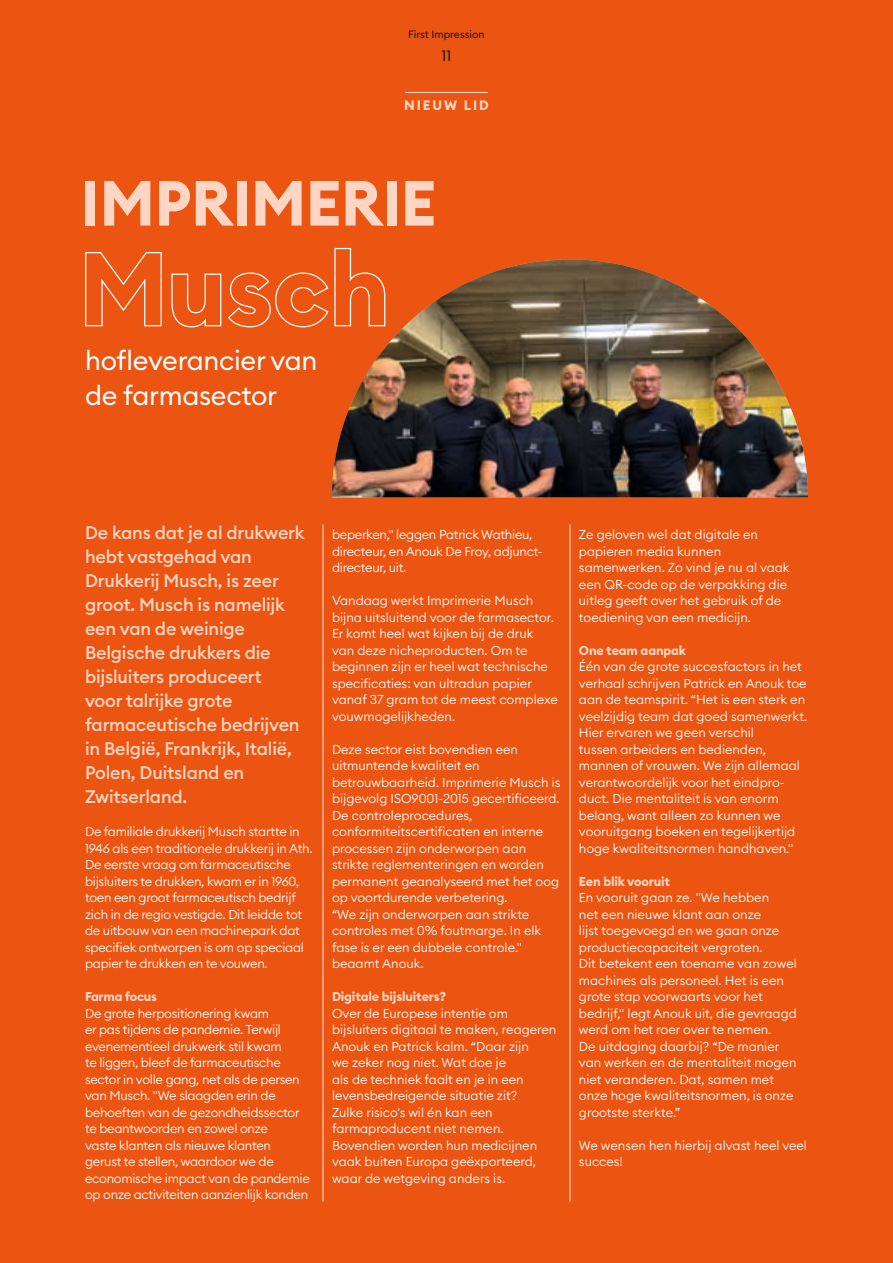
<style>
.page{position:relative;width:893px;height:1263px;background:#ec5411}
.page>*{position:absolute;margin:0;border:0;box-sizing:border-box;transform-origin:0 0}
.t1{font:700 62.85px "Euclid Circular B";letter-spacing:-.01em;color:#ffd6c3}
.t2{font:27px/34.5px "Euclid Circular B";letter-spacing:-.01em;color:#fff}
.t3{font:500 18px/24px "Euclid Circular B";letter-spacing:-.01em;color:#ffd6c3}
.t4{font:15px "Euclid Circular B";color:#171818}
.t5{font:700 13.5px "Euclid Circular B";letter-spacing:.14em;color:#ffd6c3}
.t6{font:300 12.75px/16.5px "Euclid Circular B";color:#fff}
.t7{font:300 12.75px/16.5px "Euclid Circular B";letter-spacing:-.02em;color:#fff}
.t8{font:700 12.75px "Euclid Circular B";letter-spacing:-.01em;color:#ffd6c3}
.t9{font:10.5px "Euclid Circular B";color:#171818}
</style>
<div class="page">
<hr style="left:323px;top:525px;width:1px;height:677px;background:#ffb597">
<hr style="left:570px;top:525px;width:1px;height:677px;background:#ffb597">
<hr style="left:405px;top:92px;width:83px;height:1px;background:#ffd6c3">
<img style="left:332px;top:259px;width:476px;height:238px">
<svg style="left:85px;top:247px;width:301px;height:81px"></svg>
<p class="t9" style="left:408px;top:28px;width:78px">First Impression</p>
<p class="t4" style="left:442px;top:46px;width:11px">11</p>
<p class="t5" style="left:404px;top:97px;width:86px">NIEUW LID</p>
<h1 class="t1" style="left:81px;top:163px;width:357px">IMPRIMERIE</h1>
<h2 class="t2" style="left:85px;top:343px;width:234px">hofleverancier van de farmasector</h2>
<p class="t3" style="left:85px;top:521px;width:221px">De kans dat je al drukwerk hebt vastgehad van<br>Drukkerij Musch, is zeer groot. Musch is namelijk een van de weinige<br>Belgische drukkers die bijsluiters produceert<br>voor talrijke grote farmaceutische bedrijven in België, Frankrijk, Italië,<br>Polen, Duitsland en<br>Zwitserland.</p>
<p class="t7" style="left:85px;top:823px;width:229px">De familiale drukkerij Musch startte in 1946 als een traditionele drukkerij in Ath.<br>De eerste vraag om farmaceutische bijsluiters te drukken, kwam er in 1960, toen een groot farmaceutisch bedrijf zich in de regio vestigde. Dit leidde tot de uitbouw van een machinepark dat specifiek ontworpen is om op speciaal papier te drukken en te vouwen.</p>
<p class="t8" style="left:85px;top:988px;width:73px">Farma focus</p>
<p class="t7" style="left:85px;top:1005px;width:226px">De grote herpositionering kwam<br>er pas tijdens de pandemie. Terwijl evenementieel drukwerk stil kwam<br>te liggen, bleef de farmaceutische sector in volle gang, net als de persen van Musch. "We slaagden erin de behoeften van de gezondheidssector te beantwoorden en zowel onze<br>vaste klanten als nieuwe klanten gerust te stellen, waardoor we de economische impact van de pandemie op onze activiteiten aanzienlijk konden</p>
<p class="t7" style="left:332px;top:526px;width:212px">beperken," leggen Patrick Wathieu, directeur, en Anouk De Froy, adjunct&shy;directeur, uit.</p>
<p class="t6" style="left:332px;top:592px;width:227px">Vandaag werkt Imprimerie Musch bijna uitsluitend voor de farmasector.<br>Er komt heel wat kijken bij de druk van deze nicheproducten. Om te beginnen zijn er heel wat technische specificaties: van ultradun papier vanaf 37 gram tot de meest complexe vouwmogelijkheden.</p>
<p class="t6" style="left:332px;top:741px;width:230px">Deze sector eist bovendien een uitmuntende kwaliteit en betrouwbaarheid. Imprimerie Musch is bijgevolg ISO9001-2015 gecertificeerd.<br>De controleprocedures, conformiteitscertificaten en interne processen zijn onderworpen aan strikte reglementeringen en worden permanent geanalyseerd met het oog op voortdurende verbetering.<br>“We zijn onderworpen aan strikte controles met 0% foutmarge. In elk fase is er een dubbele controle." beaamt Anouk.</p>
<p class="t8" style="left:332px;top:988px;width:116px">Digitale bijsluiters?</p>
<p class="t6" style="left:332px;top:1005px;width:226px">Over de Europese intentie om bijsluiters digitaal te maken, reageren<br>Anouk en Patrick kalm. “Daar zijn<br>we zeker nog niet. Wat doe je<br>als de techniek faalt en je in een levensbedreigende situatie zit?<br>Zulke risico's wil én kan een farmaproducent niet nemen.<br>Bovendien worden hun medicijnen vaak buiten Europa geëxporteerd, waar de wetgeving anders is.</p>
<p class="t6" style="left:579px;top:526px;width:212px">Ze geloven wel dat digitale en papieren media kunnen samenwerken. Zo vind je nu al vaak een QR-code op de verpakking die uitleg geeft over het gebruik of de toediening van een medicijn.</p>
<p class="t8" style="left:579px;top:642px;width:109px">One team aanpak</p>
<p class="t6" style="left:579px;top:658px;width:230px">Één van de grote succesfactors in het verhaal schrijven Patrick en Anouk toe aan de teamspirit. “Het is een sterk en veelzijdig team dat goed samenwerkt.<br>Hier ervaren we geen verschil<br>tussen arbeiders en bedienden, mannen of vrouwen. We zijn allemaal verantwoordelijk voor het eindpro&shy;duct. Die mentaliteit is van enorm belang, want alleen zo kunnen we vooruitgang boeken en tegelijkertijd hoge kwaliteitsnormen handhaven."</p>
<p class="t8" style="left:579px;top:873px;width:93px">Een blik vooruit</p>
<p class="t6" style="left:579px;top:889px;width:219px">En vooruit gaan ze. "We hebben<br>net een nieuwe klant aan onze<br>lijst toegevoegd en we gaan onze productiecapaciteit vergroten.<br>Dit betekent een toename van zowel machines als personeel. Het is een grote stap voorwaarts voor het bedrijf," legt Anouk uit, die gevraagd werd om het roer over te nemen.<br>De uitdaging daarbij? “De manier van werken en de mentaliteit mogen niet veranderen. Dat, samen met onze hoge kwaliteitsnormen, is onze grootste sterkte.”</p>
<p class="t6" style="left:579px;top:1136px;width:230px">We wensen hen hierbij alvast heel veel succes!</p>
</div>
